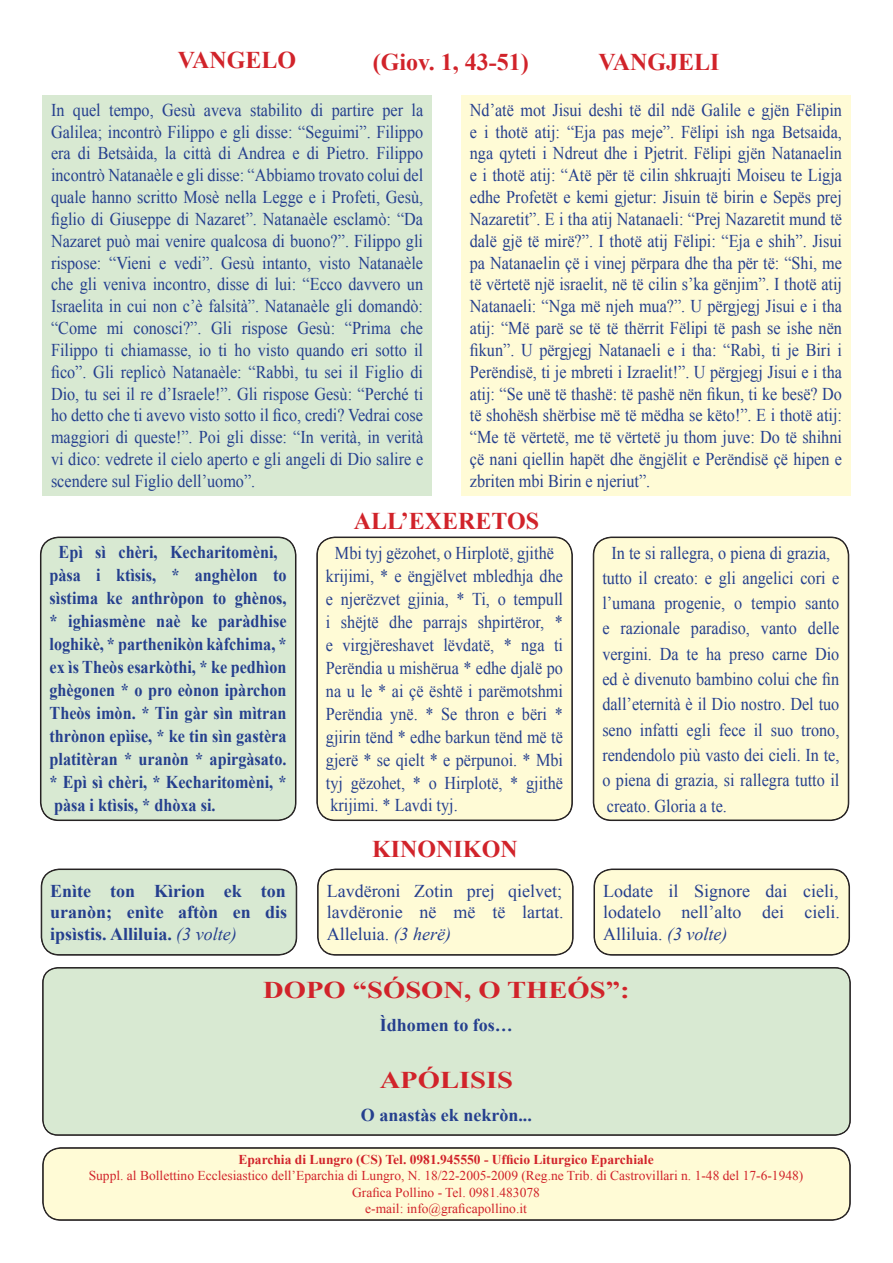
<style>
.page{position:relative;width:893px;height:1263px;background:#fff}
.page>*{position:absolute;margin:0;border:0;box-sizing:border-box;transform-origin:0 0}
.Normale{font:700 24px "Times New Roman";color:#d1232a}
.Titolo_1{font:700 24px "Times New Roman";color:#d1232a;scale:1.19 1}
.Normale-2{font:18px/21.9px "Times New Roman";color:#253f8e;scale:.9 1}
.Normale-3{font:700 18px/23px "Times New Roman";color:#253f8e;scale:.9 1}
.Normale-4{font:18px/21.6px "Times New Roman";color:#253f8e;text-align:justify}
.Normale-5{font:700 18px/21.6px "Times New Roman";color:#253f8e;text-align:justify}
.Normale-6{font:13.5px "Times New Roman";color:#d1232a}
.Normale-7{font:700 13.5px "Times New Roman";color:#d1232a}
.s1{font-style:italic}
.s2{font-weight:400;font-style:italic}
</style>
<div class="page">
<div style="left:41px;top:869px;width:256px;height:86px;background:#d8e9d2;border-radius:18px"></div>
<div style="left:42px;top:869px;width:254px;height:86px;border:1px solid #231f20;border-radius:18px"></div>
<div style="left:43px;top:968px;width:807px;height:167px;background:#d8e9d2;border-radius:15px"></div>
<div style="left:43px;top:968px;width:807px;height:167px;border:1px solid #231f20;border-radius:15px"></div>
<div style="left:43px;top:1148px;width:807px;height:72px;background:#fffbd6;border-radius:18px"></div>
<div style="left:43px;top:1148px;width:807px;height:72px;border:1px solid #231f20;border-radius:18px"></div>
<div style="left:318px;top:869px;width:255px;height:86px;background:#fffbd6;border-radius:18px"></div>
<div style="left:318px;top:869px;width:255px;height:86px;border:1px solid #231f20;border-radius:18px"></div>
<div style="left:41px;top:537px;width:255px;height:283px;background:#d8e9d2;border-radius:18px"></div>
<div style="left:41px;top:537px;width:255px;height:283px;border:1px solid #231f20;border-radius:18px"></div>
<div style="left:317px;top:537px;width:255px;height:283px;background:#fffbd6;border-radius:18px"></div>
<div style="left:317px;top:537px;width:255px;height:283px;border:1px solid #231f20;border-radius:18px"></div>
<div style="left:593px;top:537px;width:256px;height:283px;background:#fffbd6;border-radius:18px"></div>
<div style="left:594px;top:537px;width:254px;height:283px;border:1px solid #231f20;border-radius:18px"></div>
<div style="left:594px;top:869px;width:255px;height:86px;background:#fffbd6;border-radius:18px"></div>
<div style="left:594px;top:869px;width:255px;height:86px;border:1px solid #231f20;border-radius:18px"></div>
<div style="left:43px;top:95px;width:389px;height:400px;background:#d8e9d2"></div>
<div style="left:461px;top:95px;width:389px;height:400px;background:#fffbd6"></div>
<p class="Normale" style="left:178px;top:43px;width:120px">VANGELO</p>
<p class="Normale" style="left:373px;top:45px;width:157px">(Giov. 1, 43-51)</p>
<p class="Normale" style="left:599px;top:45px;width:122px">VANGJELI</p>
<p class="Normale-2" style="left:51px;top:98px;width:415px;text-align:justify">In quel tempo, Gesù aveva stabilito di partire per la Galilea; incontrò Filippo e gli disse: “Seguimi”. Filippo era di Betsàida, la città di Andrea e di Pietro. Filippo incontrò Natanaèle e gli disse: “Abbiamo trovato colui del quale hanno scritto Mosè nella Legge e i Profeti, Gesù, figlio di Giuseppe di Nazaret”. Natanaèle esclamò: “Da Nazaret può mai venire qualcosa di buono?”. Filippo gli rispose: “Vieni e vedi”. Gesù intanto, visto Natanaèle che gli veniva incontro, disse di lui: “Ecco davvero un Israelita in cui non c’è falsità”. Natanaèle gli domandò: “Come mi conosci?”. Gli rispose Gesù: “Prima che Filippo ti chiamasse, io ti ho visto quando eri sotto il fico”. Gli replicò Natanaèle: “Rabbì, tu sei il Figlio di Dio, tu sei il re d’Israele!”. Gli rispose Gesù: “Perché ti ho detto che ti avevo visto sotto il fico, credi? Vedrai cose maggiori di queste!”. Poi gli disse: “In verità, in verità vi dico: vedrete il cielo aperto e gli angeli di Dio salire e scendere sul Figlio dell’uomo”.</p>
<p class="Normale-2" style="left:470px;top:98px;width:415px;text-align:justify">Nd’atë mot Jisui deshi të dil ndë Galile e gjën Fëlipin e i thotë atij: “Eja pas meje”. Fëlipi ish nga Betsaida, nga qyteti i Ndreut dhe i Pjetrit. Fëlipi gjën Natanaelin e i thotë atij: “Atë për të cilin shkruajti Moiseu te Ligja edhe Profetët e kemi gjetur: Jisuin të birin e Sepës prej Nazaretit”. E i tha atij Natanaeli: “Prej Nazaretit mund të dalë gjë të mirë?”. I thotë atij Fëlipi: “Eja e shih”. Jisui pa Natanaelin çë i vinej përpara dhe tha për të: “Shi, me të vërtetë një israelit, në të cilin s’ka gënjim”. I thotë atij Natanaeli: “Nga më njeh mua?”. U përgjegj Jisui e i tha atij: “Më parë se të të thërrit Fëlipi të pash se ishe nën fikun”. U përgjegj Natanaeli e i tha: “Rabì, ti je Biri i Perëndisë, ti je mbreti i Izraelit!”. U përgjegj Jisui e i tha atij: “Se unë të thashë: të pashë nën fikun, ti ke besë? Do të shohësh shërbise më të mëdha se këto!”. E i thotë atij: “Me të vërtetë, me të vërtetë ju thom juve: Do të shihni çë nani qiellin hapët dhe ëngjëlit e Perëndisë çë hipen e zbriten mbi Birin e njeriut”.</p>
<p class="Normale" style="left:354px;top:504px;width:187px">ALL’EXERETOS</p>
<p class="Normale-3" style="left:50px;top:540px;width:265px;text-indent:9px">Epì sì chèri, Kecharitomèni, pàsa i ktìsis, * anghèlon to sìstima ke anthròpon to ghènos, * ighiasmène naè ke paràdhise loghikè, * parthenikòn kàfchima, * ex ìs Theòs esarkòthi, * ke pedhìon ghègonen * o pro eònon ipàrchon<br>Theòs imòn. * Tin gàr sìn mìtran thrònon epìise, * ke tin sìn gastèra platitèran * uranòn * apirgàsato. * Epì sì chèri, * Kecharitomèni, * pàsa i ktìsis, * dhòxa si.</p>
<p class="Normale-2" style="left:326px;top:541px;width:265px;line-height:23px;text-indent:9px">Mbi tyj gëzohet, o Hirplotë, gjithë krijimi, * e ëngjëlvet mbledhja dhe e njerëzvet gjinia, * Ti, o tempull i shëjtë dhe parrajs shpirtëror, * e virgjëreshavet lëvdatë, * nga ti<br>Perëndia u mishërua * edhe djalë po na u le * ai çë është i parëmotshmi<br>Perëndia ynë. * Se thron e bëri * gjirin tënd * edhe barkun tënd më të gjerë * se qielt * e përpunoi. * Mbi tyj gëzohet, * o Hirplotë, * gjithë krijimi. * Lavdi tyj.</p>
<p class="Normale-2" style="left:602px;top:540px;width:265px;line-height:25.3px;text-indent:9px">In te si rallegra, o piena di grazia, tutto il creato: e gli angelici cori e l’umana progenie, o tempio santo e razionale paradiso, vanto delle vergini. Da te ha preso carne Dio ed è divenuto bambino colui che fin dall’eternità è il Dio nostro. Del tuo seno infatti egli fece il suo trono, rendendolo più vasto dei cieli. In te, o piena di grazia, si rallegra tutto il creato. Gloria a te.</p>
<p class="Normale" style="left:372px;top:832px;width:147px">KINONIKON</p>
<p class="Normale-4" style="left:327px;top:880px;width:239px">Lavdëroni Zotin prej qielvet; lavdëronie në më të lartat.<br>Alleluia. <span class="s1">(3 herë)</span></p>
<p class="Normale-4" style="left:603px;top:880px;width:239px">Lodate il Signore dai cieli, lodatelo nell’alto dei cieli.<br>Alliluia. <span class="s1">(3 volte)</span></p>
<p class="Normale-5" style="left:50px;top:879px;width:238px">Enìte ton Kìrion ek ton uranòn; enìte aftòn en dis ipsìstis. Alliluia. <span class="s2">(3 volte)</span></p>
<p class="Titolo_1" style="left:263px;top:973px;width:309px">DOPO “SÓSON, O THEÓS”:</p>
<p class="Normale-5" style="left:380px;top:1013px;width:135px">Ìdhomen to fos…</p>
<p class="Titolo_1" style="left:380px;top:1064px;width:114px">APÓLISIS</p>
<p class="Normale-5" style="left:361px;top:1104px;width:173px">O anastàs ek nekròn...</p>
<p class="Normale-7" style="left:238px;top:1150px;width:417px">Eparchia di Lungro (CS) Tel. 0981.945550 - Ufficio Liturgico Eparchiale</p>
<p class="Normale-6" style="left:89px;top:1167px;width:716px">Suppl. al Bollettino Ecclesiastico dell’Eparchia di Lungro, N. 18/22-2005-2009 (Reg.ne Trib. di Castrovillari n. 1-48 del 17-6-1948)</p>
<p class="Normale-6" style="left:352px;top:1183px;width:189px">Grafica Pollino - Tel. 0981.483078</p>
<p class="Normale-6" style="left:365px;top:1199px;width:163px">e-mail: info@graficapollino.it</p>
</div>
